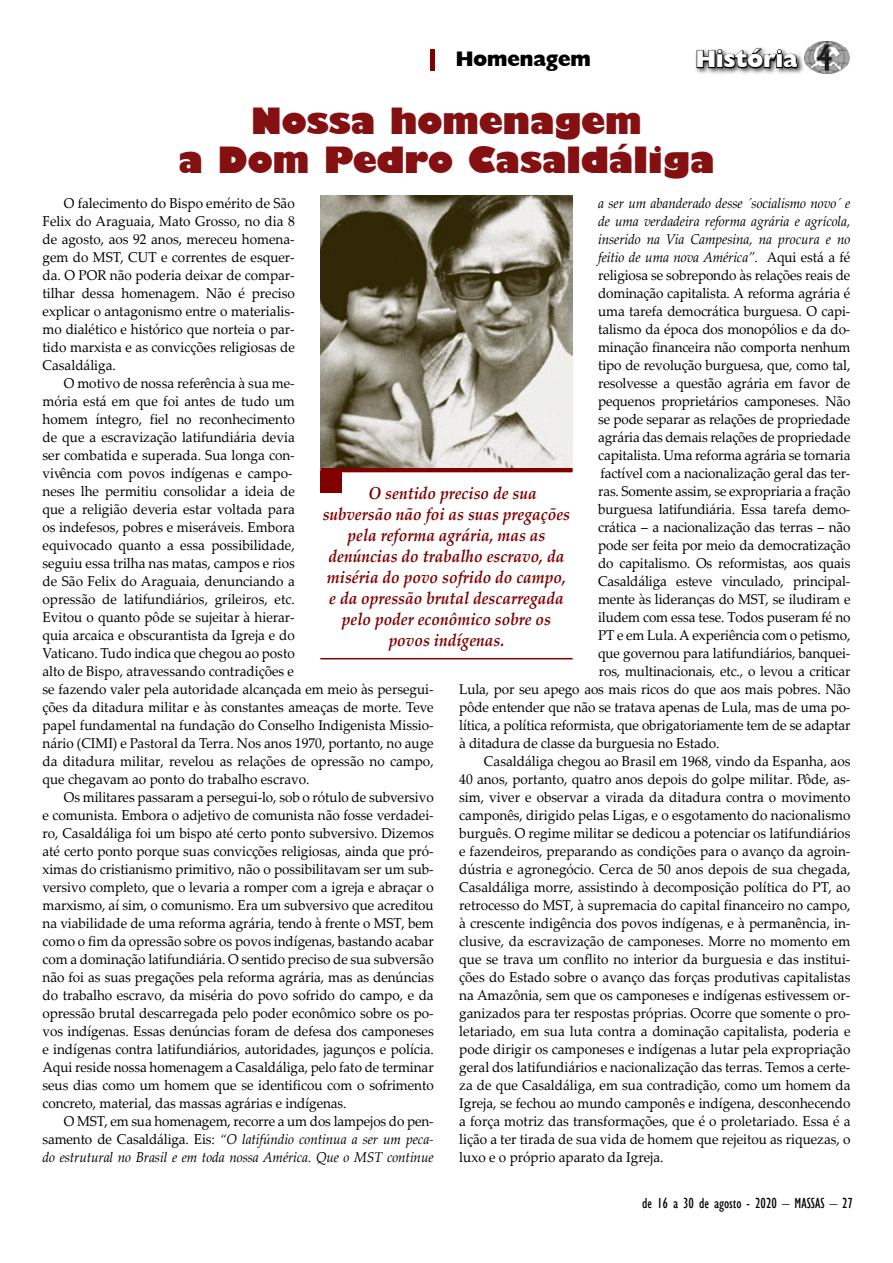
<style>
.page{position:relative;width:893px;height:1263px;background:#fff}
.page>*{position:absolute;margin:0;border:0;box-sizing:border-box;transform-origin:0 0}
.t1{font:800 36px/39px "Humanist 521 BT";color:#851012;text-align:center}
.t2{font:800 24px "Humanist 521 BT";color:#fff}
.t3{font:800 21px "Humanist 521 BT";color:#000}
.t4{font:italic 700 17.25px "Palatino Linotype";color:#800000;scale:.9 1}
.t5{font:condensed 15px "Gill Sans";color:#000}
.t6{font:14.25px/18px "Palatino Linotype";color:#000;text-align:justify;scale:.95 1}
.t7{font:italic 14.25px/18px "Palatino Linotype";letter-spacing:-.01em;color:#000;text-align:justify;scale:.95 1}
.s1{font-style:normal}
</style>
<div class="page">
<img style="left:805px;top:42px;width:45px;height:32px">
<div style="left:693px;top:46px;width:112px;height:29px;background:#000;opacity:.75"></div>
<svg style="left:696px;top:48px;width:103px;height:22px;background:#6c6c6c"></svg>
<hr style="left:430px;top:49px;width:4px;height:22px;background:#800000">
<hr style="left:320px;top:468px;width:253px;height:4px;background:#800000">
<hr style="left:320px;top:658px;width:253px;height:1px;background:#800000">
<div style="left:320px;top:471px;width:22px;height:22px;background:#800000"></div>
<img style="left:320px;top:196px;width:253px;height:272px">
<h3 class="t3" style="left:456px;top:46px;width:137px">Homenagem</h3>
<h2 class="t2" style="left:696px;top:44px;width:103px">História</h2>
<h1 class="t1" style="left:178px;top:100px;width:538px">Nossa homenagem<br>a Dom Pedro Casaldáliga</h1>
<p class="t6" style="left:43px;top:193px;width:267px;text-indent:21px">O falecimento do Bispo emérito de São Felix do Araguaia, Mato Grosso, no dia 8 de agosto, aos 92 anos, mereceu homena&shy;gem do MST, CUT e correntes de esquer&shy;da. O POR não poderia deixar de compar&shy;tilhar dessa homenagem. Não é preciso explicar o antagonismo entre o materialis&shy;mo dialético e histórico que norteia o par&shy;tido marxista e as convicções religiosas de Casaldáliga.</p>
<p class="t6" style="left:43px;top:373px;width:413px;text-align:left;text-indent:21px">O motivo de nossa referência à sua me-<br>mória está em que foi antes de tudo um<br>homem íntegro, fiel no reconhecimento<br>de que a escravização latifundiária devia<br>ser combatida e superada. Sua longa con-<br>vivência com povos indígenas e campo-<br>neses lhe permitiu consolidar a ideia de<br>que a religião deveria estar voltada para<br>os indefesos, pobres e miseráveis. Embora<br>equivocado quanto a essa possibilidade,<br>seguiu essa trilha nas matas, campos e rios<br>de São Felix do Araguaia, denunciando a<br>opressão de latifundiários, grileiros, etc.<br>Evitou o quanto pôde se sujeitar à hierar-<br>quia arcaica e obscurantista da Igreja e do<br>Vaticano. Tudo indica que chegou ao posto<br>alto de Bispo, atravessando contradições e<br>se fazendo valer pela autoridade alcançada em meio às persegui&shy;ções da ditadura militar e às constantes ameaças de morte. Teve papel fundamental na fundação do Conselho Indigenista Missio&shy;nário (CIMI) e Pastoral da Terra. Nos anos 1970, portanto, no auge da ditadura militar, revelou as relações de opressão no campo, que chegavam ao ponto do trabalho escravo.</p>
<p class="t6" style="left:43px;top:787px;width:413px;text-indent:21px">Os militares passaram a persegui-lo, sob o rótulo de subversivo e comunista. Embora o adjetivo de comunista não fosse verdadei&shy;ro, Casaldáliga foi um bispo até certo ponto subversivo. Dizemos até certo ponto porque suas convicções religiosas, ainda que pró&shy;ximas do cristianismo primitivo, não o possibilitavam ser um sub&shy;versivo completo, que o levaria a romper com a igreja e abraçar o marxismo, aí sim, o comunismo. Era um subversivo que acreditou na viabilidade de uma reforma agrária, tendo à frente o MST, bem como o fim da opressão sobre os povos indígenas, bastando acabar com a dominação latifundiária. O sentido preciso de sua subversão não foi as suas pregações pela reforma agrária, mas as denúncias do trabalho escravo, da miséria do povo sofrido do campo, e da opressão brutal descarregada pelo poder econômico sobre os po&shy;vos indígenas. Essas denúncias foram de defesa dos camponeses e indígenas contra latifundiários, autoridades, jagunços e polícia.<br>Aqui reside nossa homenagem a Casaldáliga, pelo fato de terminar seus dias como um homem que se identificou com o sofrimento concreto, material, das massas agrárias e indígenas.</p>
<p class="t7" style="left:43px;top:1111px;width:413px;text-indent:21px"><span class="s1">O MST, em sua homenagem, recorre a um dos lampejos do pen&shy;samento de Casaldáliga. Eis:</span> “O latifúndio continua a ser um peca&shy;do estrutural no Brasil e em toda nossa América. Que o MST continue</p>
<p class="t7" style="left:598px;top:193px;width:267px">a ser um abanderado desse ´socialismo novo´ e</p>
<p class="t7" style="left:598px;top:211px;width:267px">de uma verdadeira reforma agrária e agrícola,</p>
<p class="t7" style="left:598px;top:229px;width:267px">inserido na Via Campesina, na procura e no</p>
<p class="t7" style="left:598px;top:247px;width:267px">feitio de uma nova América”. <span class="s1">Aqui está a fé</span></p>
<p class="t6" style="left:598px;top:265px;width:267px">religiosa se sobrepondo às relações reais de</p>
<p class="t6" style="left:598px;top:283px;width:267px">dominação capitalista. A reforma agrária é</p>
<p class="t6" style="left:598px;top:301px;width:267px">uma tarefa democrática burguesa. O capi-</p>
<p class="t6" style="left:598px;top:319px;width:267px">talismo da época dos monopólios e da do-</p>
<p class="t6" style="left:598px;top:337px;width:267px">minação financeira não comporta nenhum</p>
<p class="t6" style="left:598px;top:355px;width:267px">tipo de revolução burguesa, que, como tal,</p>
<p class="t6" style="left:598px;top:373px;width:267px">resolvesse a questão agrária em favor de</p>
<p class="t6" style="left:598px;top:391px;width:267px">pequenos proprietários camponeses. Não</p>
<p class="t6" style="left:598px;top:409px;width:267px">se pode separar as relações de propriedade</p>
<p class="t6" style="left:598px;top:427px;width:267px">agrária das demais relações de propriedade</p>
<p class="t6" style="left:598px;top:445px;width:267px">capitalista. Uma reforma agrária se tornaria</p>
<p class="t6" style="left:600px;top:463px;width:265px">factível com a nacionalização geral das ter-</p>
<p class="t6" style="left:598px;top:481px;width:267px">ras. Somente assim, se expropriaria a fração</p>
<p class="t6" style="left:598px;top:499px;width:267px">burguesa latifundiária. Essa tarefa demo-</p>
<p class="t6" style="left:598px;top:517px;width:267px">crática – a nacionalização das terras – não</p>
<p class="t6" style="left:598px;top:535px;width:267px">pode ser feita por meio da democratização</p>
<p class="t6" style="left:598px;top:553px;width:267px">do capitalismo. Os reformistas, aos quais</p>
<p class="t6" style="left:598px;top:571px;width:267px">Casaldáliga esteve vinculado, principal-</p>
<p class="t6" style="left:598px;top:589px;width:267px">mente às lideranças do MST, se iludiram e</p>
<p class="t6" style="left:598px;top:607px;width:267px">iludem com essa tese. Todos puseram fé no</p>
<p class="t6" style="left:598px;top:625px;width:267px">PT e em Lula. A experiência com o petismo,</p>
<p class="t6" style="left:598px;top:643px;width:267px">que governou para latifundiários, banquei-</p>
<p class="t6" style="left:599px;top:661px;width:266px">ros, multinacionais, etc., o levou a criticar</p>
<p class="t6" style="left:459px;top:679px;width:413px">Lula, por seu apego aos mais ricos do que aos mais pobres. Não</p>
<p class="t6" style="left:459px;top:697px;width:413px">pôde entender que não se tratava apenas de Lula, mas de uma po-</p>
<p class="t6" style="left:459px;top:715px;width:413px">lítica, a política reformista, que obrigatoriamente tem de se adaptar</p>
<p class="t6" style="left:459px;top:733px;width:275px">à ditadura de classe da burguesia no Estado.</p>
<p class="t6" style="left:484px;top:751px;width:387px">Casaldáliga chegou ao Brasil em 1968, vindo da Espanha, aos</p>
<p class="t6" style="left:459px;top:769px;width:413px">40 anos, portanto, quatro anos depois do golpe militar. Pôde, as-</p>
<p class="t6" style="left:459px;top:787px;width:413px">sim, viver e observar a virada da ditadura contra o movimento</p>
<p class="t6" style="left:459px;top:805px;width:413px">camponês, dirigido pelas Ligas, e o esgotamento do nacionalismo</p>
<p class="t6" style="left:459px;top:823px;width:413px">burguês. O regime militar se dedicou a potenciar os latifundiários</p>
<p class="t6" style="left:459px;top:841px;width:413px">e fazendeiros, preparando as condições para o avanço da agroin-</p>
<p class="t6" style="left:459px;top:859px;width:413px">dústria e agronegócio. Cerca de 50 anos depois de sua chegada,</p>
<p class="t6" style="left:459px;top:877px;width:413px">Casaldáliga morre, assistindo à decomposição política do PT, ao</p>
<p class="t6" style="left:459px;top:895px;width:413px">retrocesso do MST, à supremacia do capital financeiro no campo,</p>
<p class="t6" style="left:459px;top:913px;width:413px">à crescente indigência dos povos indígenas, e à permanência, in-</p>
<p class="t6" style="left:459px;top:931px;width:413px">clusive, da escravização de camponeses. Morre no momento em</p>
<p class="t6" style="left:459px;top:949px;width:413px">que se trava um conflito no interior da burguesia e das institui-</p>
<p class="t6" style="left:459px;top:967px;width:413px">ções do Estado sobre o avanço das forças produtivas capitalistas</p>
<p class="t6" style="left:459px;top:985px;width:413px">na Amazônia, sem que os camponeses e indígenas estivessem or-</p>
<p class="t6" style="left:459px;top:1003px;width:413px">ganizados para ter respostas próprias. Ocorre que somente o pro-</p>
<p class="t6" style="left:459px;top:1021px;width:413px">letariado, em sua luta contra a dominação capitalista, poderia e</p>
<p class="t6" style="left:459px;top:1039px;width:413px">pode dirigir os camponeses e indígenas a lutar pela expropriação</p>
<p class="t6" style="left:459px;top:1057px;width:413px">geral dos latifundiários e nacionalização das terras. Temos a certe-</p>
<p class="t6" style="left:459px;top:1075px;width:413px">za de que Casaldáliga, em sua contradição, como um homem da</p>
<p class="t6" style="left:459px;top:1093px;width:413px">Igreja, se fechou ao mundo camponês e indígena, desconhecendo</p>
<p class="t6" style="left:459px;top:1111px;width:413px">a força motriz das transformações, que é o proletariado. Essa é a</p>
<p class="t6" style="left:459px;top:1129px;width:413px">lição a ter tirada de sua vida de homem que rejeitou as riquezas, o</p>
<p class="t6" style="left:459px;top:1147px;width:216px">luxo e o próprio aparato da Igreja.</p>
<p class="t4" style="left:368px;top:481px;width:188px">O sentido preciso de sua</p>
<p class="t4" style="left:323px;top:502px;width:276px">subversão não foi as suas pregações</p>
<p class="t4" style="left:347px;top:523px;width:221px">pela reforma agrária, mas as</p>
<p class="t4" style="left:329px;top:544px;width:263px">denúncias do trabalho escravo, da</p>
<p class="t4" style="left:327px;top:565px;width:267px">miséria do povo sofrido do campo,</p>
<p class="t4" style="left:329px;top:586px;width:262px">e da opressão brutal descarregada</p>
<p class="t4" style="left:342px;top:607px;width:234px">pelo poder econômico sobre os</p>
<p class="t4" style="left:389px;top:628px;width:130px">povos indígenas.</p>
<p class="t5" style="left:642px;top:1194px;width:206px">de 16 a 30 de agosto - 2020 – MASSAS – 27</p>
</div>
